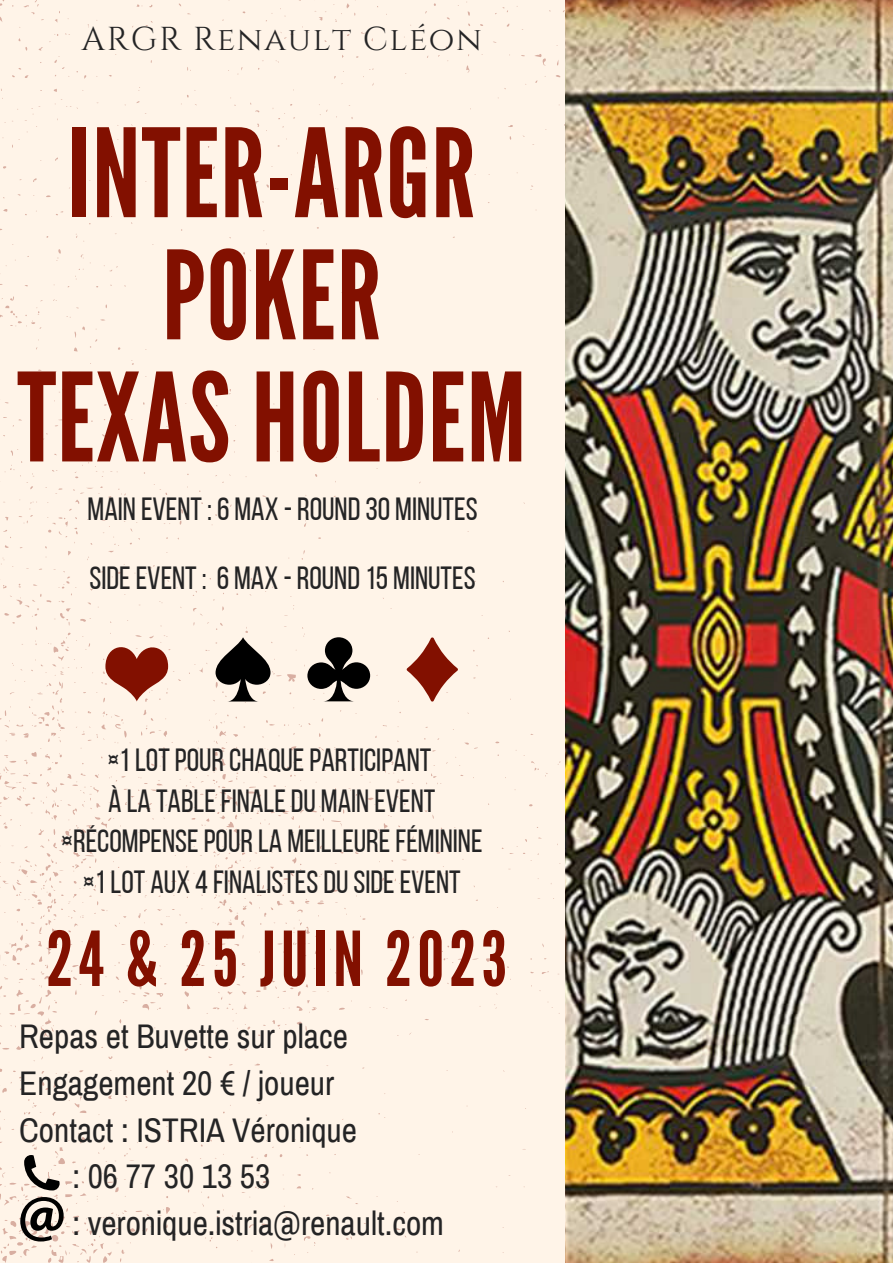
<style>
.page{position:relative;width:893px;height:1263px;background:#fff}
.page>*{position:absolute;margin:0;border:0;box-sizing:border-box;transform-origin:0 0}
.t1{font:122.4px/122.1px "League Gothic";letter-spacing:.01em;color:#821000;text-align:center}
.t2{font:75.38px "League Gothic";letter-spacing:.07em;color:#821000}
.t3{font:33.38px "Archivo Narrow";color:#242425}
.t4{font:33.08px "Cinzel";letter-spacing:.05em;color:#242425}
.t5{font:32.03px/40.5px "Bebas Neue";color:#242425}
</style>
<div class="page">
<div style="left:0;top:0;width:565px;height:1263px;background:#fff4e8"></div>
<img style="left:565px;top:0;width:328px;height:1263px">
<svg style="left:215px;top:637px;width:55px;height:64px;background:#75706b"></svg>
<div style="left:325px;top:637px;width:27px;height:27px;background:#000;border-radius:50%"></div>
<div style="left:343px;top:662px;width:27px;height:27px;background:#000;border-radius:50%"></div>
<svg style="left:307px;top:660px;width:48px;height:41px;background:#5d5955"></svg>
<svg style="left:105px;top:640px;width:63px;height:61px;background:#b77062"></svg>
<svg style="left:407px;top:637px;width:51px;height:64px;background:#c58a7d"></svg>
<svg style="left:24px;top:1155px;width:36px;height:35px"></svg>
<svg style="left:20px;top:1197px;width:44px;height:44px;background:#8d857e"></svg>
<p class="t4" style="left:82px;top:18px;width:402px">ARGR Renault Cléon</p>
<h1 class="t1" style="left:17px;top:115px;width:510px">INTER-ARGR<br>POKER<br>TEXAS HOLDEM</h1>
<p class="t5" style="left:88px;top:478px;width:391px;line-height:68.6px">MAIN EVENT: 6 MAX -ROUND30 MINUTES<br>SIDEEVENT: 6 MAX -ROUND15 MINUTES</p>
<p class="t5" style="left:61px;top:743px;width:423px;text-align:center">¤1LOTPOURCHAQUEPARTICIPANT<br>À LA TABLEFINALEDU MAIN EVENT ¤RÉCOMPENSEPOURLA MEILLEUREFÉMININE ¤1LOT AUX 4 FINALISTESDUSIDEEVENT</p>
<h2 class="t2" style="left:46px;top:915px;width:462px">24 &amp; 25 JUIN 2023</h2>
<p class="t3" style="left:19px;top:1019px;width:330px">Repas et Buvette sur place</p>
<p class="t3" style="left:19px;top:1066px;width:316px">Engagement 20 € / joueur</p>
<p class="t3" style="left:19px;top:1112px;width:339px">Contact : ISTRIA Véronique</p>
<p class="t3" style="left:72px;top:1159px;width:199px">: 06 77 30 13 53</p>
<p class="t3" style="left:72px;top:1206px;width:373px">: veronique.istria@renault.com</p>
</div>
